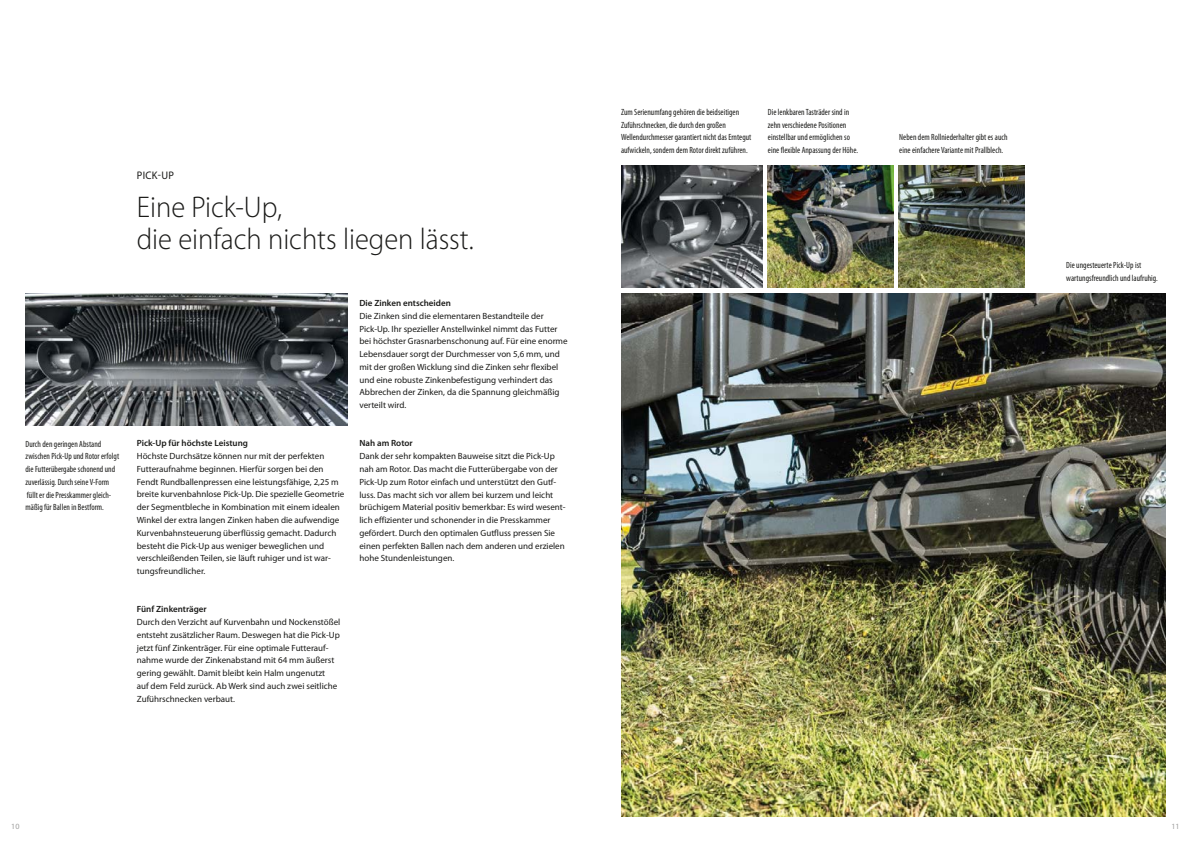
<style>
.page{position:relative;width:1191px;height:842px;background:#fff}
.page>*{position:absolute;margin:0;border:0;box-sizing:border-box;transform-origin:0 0}
.t1{font:300 30px/32px "Myriad Pro";color:#1a1a18;scale:.95 1}
.t2{font:11px "Myriad Pro";letter-spacing:.03em;color:#1a1a18;scale:.95 1}
.t3{font:9px/12.8px "Myriad Pro";color:#1a1a18}
.t4{font:condensed 9px/12.8px "Myriad Pro";letter-spacing:.005em;color:#1a1a18;scale:.95 1}
.t5{font:600 9px "Myriad Pro";color:#1a1a18}
.t6{font:8px "Myriad Pro";color:#9f9f9e}
</style>
<div class="page">
<img style="left:26px;top:293px;width:321px;height:133px">
<img style="left:621px;top:293px;width:544px;height:523px">
<img style="left:621px;top:166px;width:141px;height:122px">
<img style="left:768px;top:166px;width:125px;height:122px">
<img style="left:899px;top:166px;width:125px;height:122px">
<p class="t2" style="left:137px;top:169px;width:41px">PICK-UP</p>
<h1 class="t1" style="left:137px;top:191px;width:356px">Eine Pick-Up,<br>die einfach nichts liegen lässt.</h1>
<p class="t4" style="left:26px;top:437px;width:100px">Durch den geringen Abstand zwischen Pick-Up und Rotor erfolgt die Futterübergabe schonend und zuverlässig. Durch seine V-Form füllt er die Presskammer gleich&shy;mäßig für Ballen in Bestform.</p>
<p class="t5" style="left:137px;top:438px;width:113px">Pick-Up für höchste Leistung</p>
<p class="t3" style="left:137px;top:450px;width:209px">Höchste Durchsätze können nur mit der perfekten Futteraufnahme beginnen. Hierfür sorgen bei den Fendt Rundballenpressen eine leistungsfähige, 2,25 m breite kurvenbahnlose Pick-Up. Die spezielle Geometrie der Segmentbleche in Kombination mit einem idealen Winkel der extra langen Zinken haben die aufwendige Kurvenbahnsteuerung überflüssig gemacht. Dadurch besteht die Pick-Up aus weniger beweglichen und verschleißenden Teilen, sie läuft ruhiger und ist war&shy;tungsfreundlicher.</p>
<p class="t5" style="left:137px;top:604px;width:71px">Fünf Zinkenträger</p>
<p class="t3" style="left:137px;top:616px;width:205px">Durch den Verzicht auf Kurvenbahn und Nockenstößel entsteht zusätzlicher Raum. Deswegen hat die Pick-Up jetzt fünf Zinkenträger. Für eine optimale Futterauf&shy;nahme wurde der Zinkenabstand mit 64 mm äußerst gering gewählt. Damit bleibt kein Halm ungenutzt<br>auf dem Feld zurück. Ab Werk sind auch zwei seitliche Zuführschnecken verbaut.</p>
<p class="t5" style="left:359px;top:298px;width:93px">Die Zinken entscheiden</p>
<p class="t3" style="left:359px;top:310px;width:210px">Die Zinken sind die elementaren Bestandteile der Pick-Up. Ihr spezieller Anstellwinkel nimmt das Futter bei höchster Grasnarbenschonung auf. Für eine enorme Lebensdauer sorgt der Durchmesser von 5,6 mm, und mit der großen Wicklung sind die Zinken sehr flexibel und eine robuste Zinkenbefestigung verhindert das Abbrechen der Zinken, da die Spannung gleichmäßig verteilt wird.</p>
<p class="t5" style="left:359px;top:438px;width:55px">Nah am Rotor</p>
<p class="t3" style="left:359px;top:450px;width:208px">Dank der sehr kompakten Bauweise sitzt die Pick-Up nah am Rotor. Das macht die Futterübergabe von der Pick-Up zum Rotor einfach und unterstützt den Gutf&shy;luss. Das macht sich vor allem bei kurzem und leicht brüchigem Material positiv bemerkbar: Es wird wesent&shy;lich effizienter und schonender in die Presskammer gefördert. Durch den optimalen Gutfluss pressen Sie einen perfekten Ballen nach dem anderen und erzielen hohe Stundenleistungen.</p>
<p class="t6" style="left:11px;top:822px;width:10px">10</p>
<p class="t4" style="left:621px;top:106px;width:139px">Zum Serienumfang gehören die beidseitigen Zuführschnecken, die durch den großen Wellendurchmesser garantiert nicht das Erntegut aufwickeln, sondern dem Rotor direkt zuführen.</p>
<p class="t4" style="left:768px;top:106px;width:96px">Die lenkbaren Tasträder sind in zehn verschiedene Positionen einstellbar und ermöglichen so eine flexible Anpassung der Höhe.</p>
<p class="t4" style="left:899px;top:131px;width:115px">Neben dem Rollniederhalter gibt es auch eine einfachere Variante mit Prallblech.</p>
<p class="t4" style="left:1066px;top:259px;width:98px">Die ungesteuerte Pick-Up ist wartungsfreundlich und laufruhig.</p>
<p class="t6" style="left:1171px;top:822px;width:10px">11</p>
</div>
